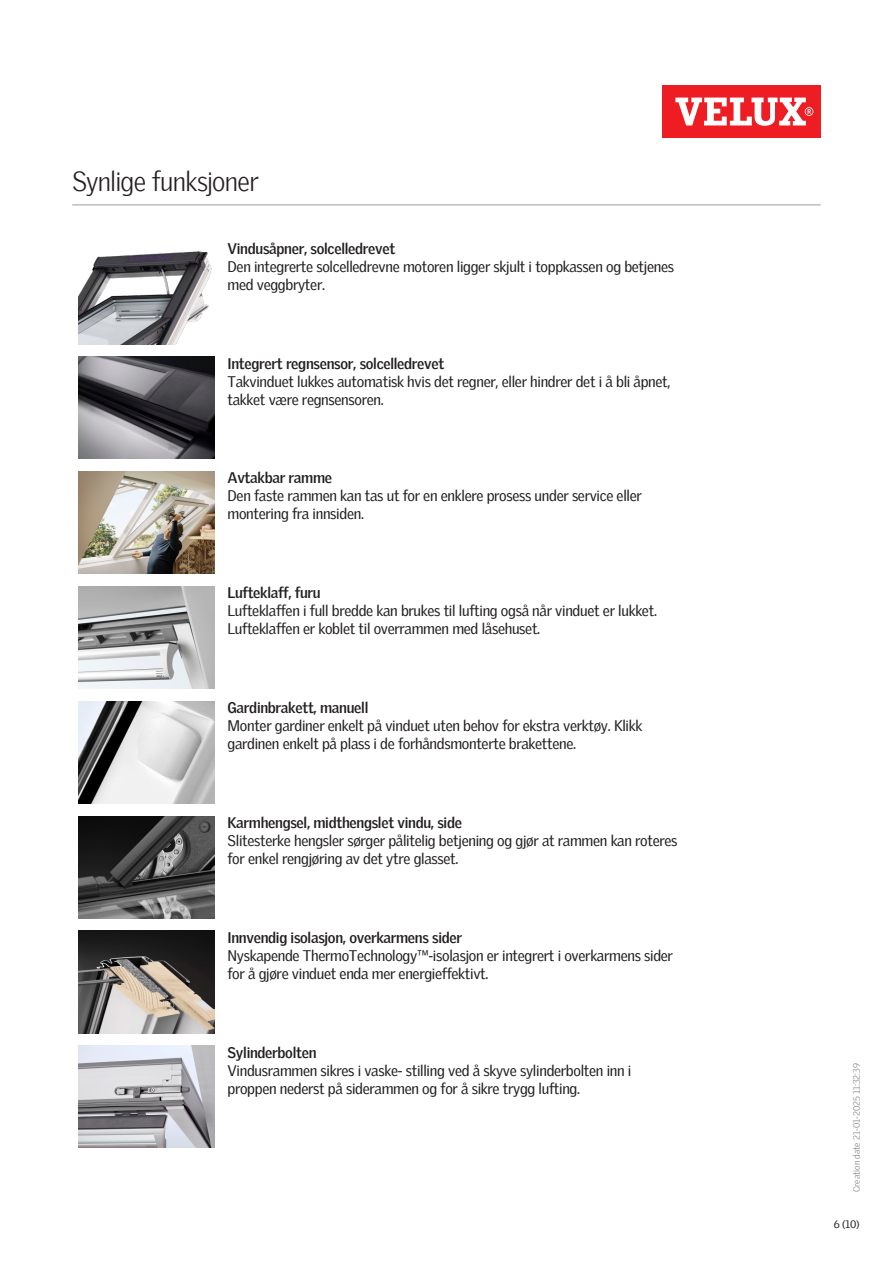
<style>
.page{position:relative;width:893px;height:1263px;background:#fff}
.page>*{position:absolute;margin:0;border:0;box-sizing:border-box;transform-origin:0 0}
.Headline_With_Line_B{font:300 27px "Velux Gothic";letter-spacing:-.025em;color:#231f20}
.Body_Heading{font:15px/18px "Velux Gothic";letter-spacing:-.02em;color:#231f20}
.t1{font:10.5px "Velux Gothic";color:#231f20}
.t2{font:300 9px "Velux Gothic";color:#7c7e81}
.s1{font-weight:700}
</style>
<div class="page">
<div style="left:662px;top:85px;width:159px;height:53px;background:#ee1d23"></div>
<svg style="left:675px;top:98px;width:138px;height:28px"></svg>
<hr style="left:72px;top:204px;width:749px;height:2px;background:#bcbdbb">
<img style="left:79px;top:251px;width:133px;height:93px">
<img style="left:79px;top:357px;width:136px;height:102px">
<img style="left:79px;top:472px;width:136px;height:102px">
<img style="left:79px;top:586px;width:136px;height:102px">
<img style="left:79px;top:701px;width:136px;height:102px">
<img style="left:79px;top:816px;width:136px;height:102px">
<img style="left:79px;top:931px;width:136px;height:102px">
<img style="left:79px;top:1046px;width:136px;height:102px">
<p class="Headline_With_Line_B" style="left:72px;top:161px;width:188px">Synlige funksjoner</p>
<p class="Body_Heading" style="left:227px;top:238px;width:448px"><span class="s1">Vindusåpner, solcelledrevet<br></span>Den integrerte solcelledrevne motoren ligger skjult i toppkassen og betjenes med veggbryter.</p>
<p class="Body_Heading" style="left:227px;top:353px;width:445px"><span class="s1">Integrert regnsensor, solcelledrevet<br></span>Takvinduet lukkes automatisk hvis det regner, eller hindrer det i å bli åpnet, takket være regnsensoren.</p>
<p class="Body_Heading" style="left:227px;top:468px;width:416px"><span class="s1">Avtakbar ramme<br></span>Den faste rammen kan tas ut for en enklere prosess under service eller montering fra innsiden.</p>
<p class="Body_Heading" style="left:227px;top:582px;width:431px"><span class="s1">Lufteklaff, furu<br></span>Lufteklaffen i full bredde kan brukes til lufting også når vinduet er lukket.<br>Lufteklaffen er koblet til overrammen med låsehuset.</p>
<p class="Body_Heading" style="left:227px;top:697px;width:416px"><span class="s1">Gardinbrakett, manuell<br></span>Monter gardiner enkelt på vinduet uten behov for ekstra verktøy. Klikk gardinen enkelt på plass i de forhåndsmonterte brakettene.</p>
<p class="Body_Heading" style="left:227px;top:812px;width:451px"><span class="s1">Karmhengsel, midthengslet vindu, side<br></span>Slitesterke hengsler sørger pålitelig betjening og gjør at rammen kan roteres for enkel rengjøring av det ytre glasset.</p>
<p class="Body_Heading" style="left:227px;top:927px;width:447px"><span class="s1">Innvendig isolasjon, overkarmens sider<br></span>Nyskapende ThermoTechnology™-isolasjon er integrert i overkarmens sider for å gjøre vinduet enda mer energieffektivt.</p>
<p class="Body_Heading" style="left:227px;top:1042px;width:405px"><span class="s1">Sylinderbolten<br></span>Vindusrammen sikres i vaske- stilling ved å skyve sylinderbolten inn i proppen nederst på siderammen og for å sikre trygg lufting.</p>
<p class="t2" style="left:850px;top:1192px;width:130px;rotate:-90deg">Creation date 21-01-2025 11:32:39</p>
<p class="t1" style="left:834px;top:1216px;width:27px">6 (10)</p>
</div>
